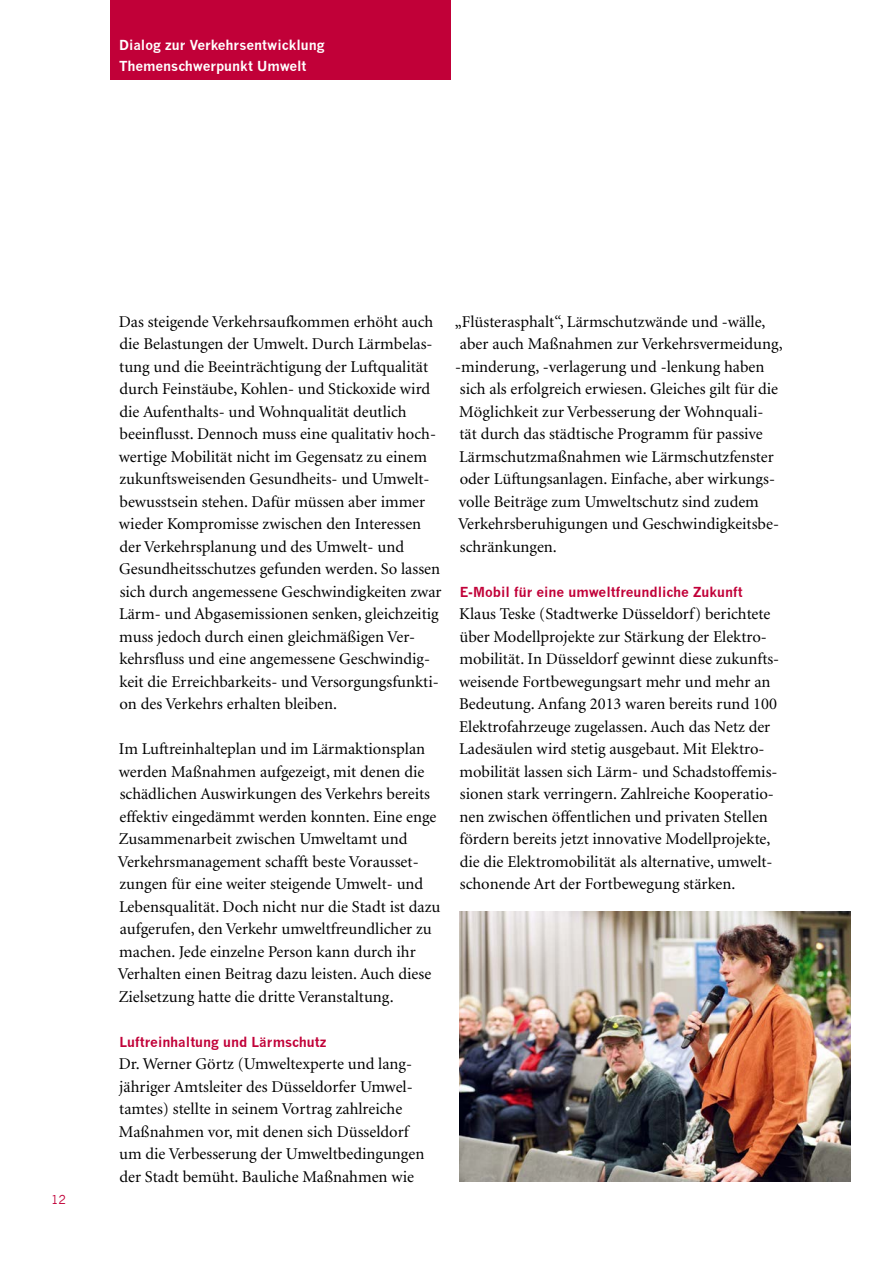
<style>
.page{position:relative;width:893px;height:1263px;background:#fff}
.page>*{position:absolute;margin:0;border:0;box-sizing:border-box;transform-origin:0 0}
.T1{font:16.5px/22.5px "Minion";color:#000}
.Zwischenüberschrift{font:700 13.5px "News Gothic";color:#c10038}
.Kapitelüberschrift{font:700 13.5px "News Gothic";color:#fff}
.t1{font:12px "News Gothic";color:#c10038}
</style>
<div class="page">
<div style="left:111px;top:0;width:340px;height:79px;background:#c10038"></div>
<img style="left:459px;top:912px;width:391px;height:270px">
<p class="Kapitelüberschrift" style="left:119px;top:37px;width:207px">Dialog zur Verkehrsentwicklung</p>
<p class="Kapitelüberschrift" style="left:119px;top:57px;width:189px">Themenschwerpunkt Umwelt</p>
<p class="t1" style="left:51px;top:1193px;width:16px">12</p>
<p class="T1" style="left:119px;top:311px;width:324px">Das steigende Verkehrsaufkommen erhöht auch die Belastungen der Umwelt. Durch Lärmbelas&shy;tung und die Beeinträchtigung der Luftqualität durch Feinstäube, Kohlen- und Stickoxide wird die Aufenthalts- und Wohnqualität deutlich beeinflusst. Dennoch muss eine qualitativ hoch&shy;wertige Mobilität nicht im Gegensatz zu einem zukunftsweisenden Gesundheits- und Umwelt&shy;bewusstsein stehen. Dafür müssen aber immer wieder Kompromisse zwischen den Interessen der Verkehrsplanung und des Umwelt- und Gesundheitsschutzes gefunden werden. So lassen sich durch angemessene Geschwindigkeiten zwar Lärm- und Abgasemissionen senken, gleichzeitig muss jedoch durch einen gleichmäßigen Ver&shy;kehrsfluss und eine angemessene Geschwindig&shy;keit die Erreichbarkeits- und Versorgungsfunkti&shy;on des Verkehrs erhalten bleiben.</p>
<p class="T1" style="left:118px;top:738px;width:324px">Im Luftreinhalteplan und im Lärmaktionsplan werden Maßnahmen aufgezeigt, mit denen die schädlichen Auswirkungen des Verkehrs bereits effektiv eingedämmt werden konnten. Eine enge Zusammenarbeit zwischen Umweltamt und Verkehrsmanagement schafft beste Vorausset&shy;zungen für eine weiter steigende Umwelt- und Lebensqualität. Doch nicht nur die Stadt ist dazu aufgerufen, den Verkehr umweltfreundlicher zu machen. Jede einzelne Person kann durch ihr Verhalten einen Beitrag dazu leisten. Auch diese Zielsetzung hatte die dritte Veranstaltung.</p>
<p class="Zwischenüberschrift" style="left:120px;top:1033px;width:208px">Luftreinhaltung und Lärmschutz</p>
<p class="T1" style="left:119px;top:1053px;width:307px">Dr. Werner Görtz (Umweltexperte und lang&shy;jähriger Amtsleiter des Düsseldorfer Umwel&shy;tamtes) stellte in seinem Vortrag zahlreiche Maßnahmen vor, mit denen sich Düsseldorf um die Verbesserung der Umweltbedingungen der Stadt bemüht. Bauliche Maßnahmen wie</p>
<p class="T1" style="left:455px;top:311px;width:329px">„Flüsterasphalt“, Lärmschutzwände und -wälle, aber auch Maßnahmen zur Verkehrsvermeidung, -minderung, -verlagerung und -lenkung haben sich als erfolgreich erwiesen. Gleiches gilt für die Möglichkeit zur Verbesserung der Wohnquali-<br>tät durch das städtische Programm für passive Lärmschutzmaßnahmen wie Lärmschutzfenster oder Lüftungsanlagen. Einfache, aber wirkungs&shy;volle Beiträge zum Umweltschutz sind zudem Verkehrsberuhigungen und Geschwindigkeitsbe&shy;schränkungen.</p>
<p class="Zwischenüberschrift" style="left:460px;top:583px;width:285px">E-Mobil für eine umweltfreundliche Zukunft</p>
<p class="T1" style="left:459px;top:603px;width:322px">Klaus Teske (Stadtwerke Düsseldorf) berichtete über Modellprojekte zur Stärkung der Elektro&shy;mobilität. In Düsseldorf gewinnt diese zukunfts&shy;weisende Fortbewegungsart mehr und mehr an Bedeutung. Anfang 2013 waren bereits rund 100<br>Elektrofahrzeuge zugelassen. Auch das Netz der Ladesäulen wird stetig ausgebaut. Mit Elektro&shy;mobilität lassen sich Lärm- und Schadstoffemis&shy;sionen stark verringern. Zahlreiche Kooperatio&shy;nen zwischen öffentlichen und privaten Stellen fördern bereits jetzt innovative Modellprojekte, die die Elektromobilität als alternative, umwelt&shy;schonende Art der Fortbewegung stärken.</p>
</div>
